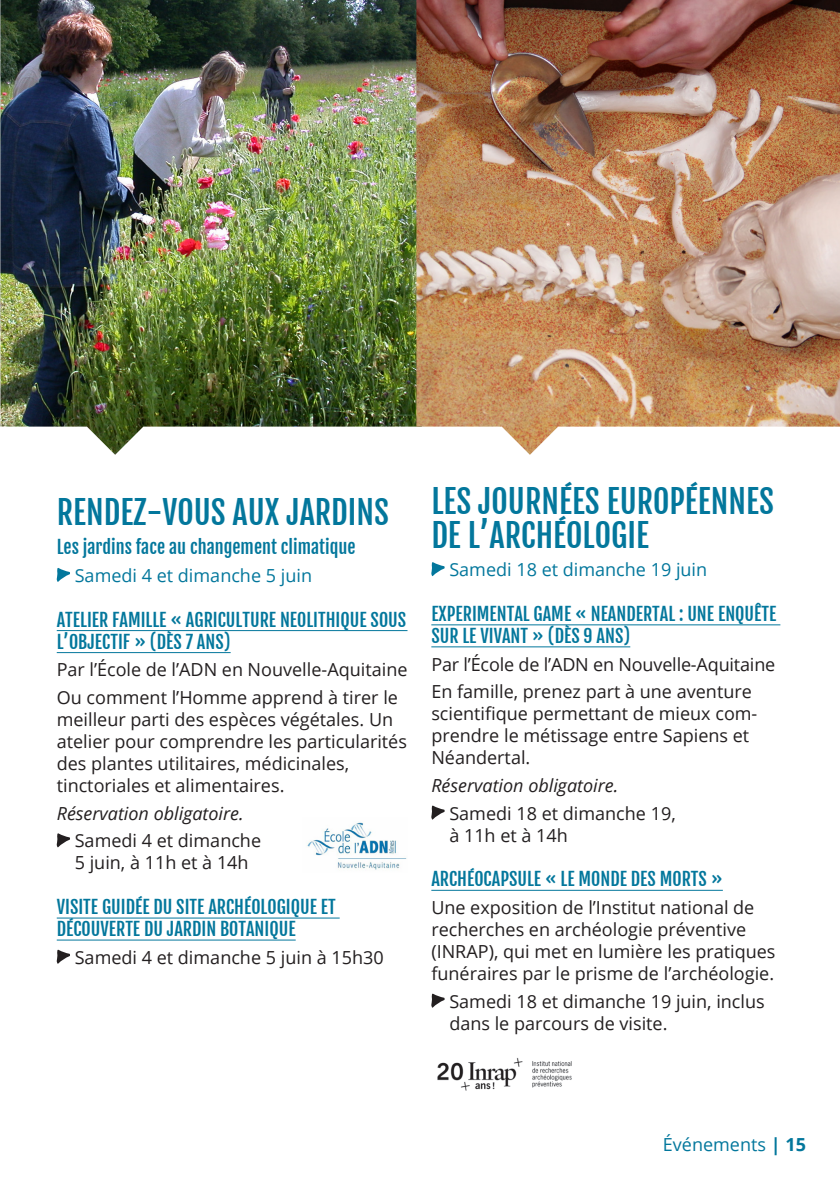
<style>
.page{position:relative;width:840px;height:1191px;background:#fff}
.page>*{position:absolute;margin:0;border:0;box-sizing:border-box;transform-origin:0 0}
.TITRE_1{font:32px/34px "Fjalla One";color:#03779c}
.Texte_courant_descri{font:18px/22px "Open Sans";color:#231f20}
.TITRE_SOULIGNE{font:18px/22px "Fjalla One";color:#03779c}
.Texte_courant_descri-2{font:18px "Open Sans";color:#03779c}
.Texte_courant_descri-3{font:italic 18px "Open Sans";color:#231f20}
.Titre_atelier{font:18px "Fjalla One";color:#03779c}
.s1{font-weight:700}
</style>
<div class="page">
<hr style="left:431px;top:624px;width:349px;height:1px;background:#03779c">
<hr style="left:431px;top:646px;width:199px;height:1px;background:#03779c">
<hr style="left:431px;top:890px;width:291px;height:1px;background:#03779c">
<svg style="left:431px;top:562px;width:13px;height:15px"></svg>
<svg style="left:431px;top:805px;width:13px;height:15px"></svg>
<svg style="left:431px;top:993px;width:13px;height:15px"></svg>
<img style="left:0;top:0;width:416px;height:455px">
<img style="left:416px;top:0;width:423px;height:455px">
<img style="left:437px;top:1058px;width:135px;height:33px">
<hr style="left:57px;top:630px;width:350px;height:1px;background:#03779c">
<hr style="left:57px;top:652px;width:173px;height:1px;background:#03779c">
<hr style="left:57px;top:917px;width:282px;height:1px;background:#03779c">
<hr style="left:57px;top:939px;width:238px;height:1px;background:#03779c">
<svg style="left:57px;top:568px;width:13px;height:14px"></svg>
<svg style="left:57px;top:833px;width:13px;height:15px"></svg>
<svg style="left:57px;top:949px;width:13px;height:15px"></svg>
<img style="left:307px;top:822px;width:100px;height:48px">
<p class="TITRE_1" style="left:57px;top:495px;width:333px">RENDEZ-VOUS AUX JARDINS</p>
<p class="Titre_atelier" style="left:57px;top:536px;width:300px">Les jardins face au changement climatique</p>
<p class="Texte_courant_descri-2" style="left:75px;top:563px;width:239px">Samedi 4 et dimanche 5 juin</p>
<p class="TITRE_SOULIGNE" style="left:57px;top:608px;width:351px">ATELIER FAMILLE « AGRICULTURE NEOLITHIQUE SOUS<br>L’OBJECTIF » (DÈS 7 ANS)</p>
<p class="Texte_courant_descri" style="left:57px;top:658px;width:352px">Par l’École de l’ADN en Nouvelle-Aquitaine</p>
<p class="Texte_courant_descri" style="left:57px;top:686px;width:351px">Ou comment l’Homme apprend à tirer le meilleur parti des espèces végétales. Un atelier pour comprendre les particularités des plantes utilitaires, médicinales, tinctoriales et alimentaires.</p>
<p class="Texte_courant_descri-3" style="left:57px;top:801px;width:188px">Réservation obligatoire.</p>
<p class="Texte_courant_descri" style="left:75px;top:829px;width:188px">Samedi 4 et dimanche<br>5 juin, à 11h et à 14h</p>
<p class="TITRE_SOULIGNE" style="left:57px;top:896px;width:280px">VISITE GUIDÉE DU SITE ARCHÉOLOGIQUE ET<br>DÉCOUVERTE DU JARDIN BOTANIQUE</p>
<p class="Texte_courant_descri" style="left:75px;top:945px;width:310px">Samedi 4 et dimanche 5 juin à 15h30</p>
<p class="TITRE_1" style="left:431px;top:485px;width:344px">LES JOURNÉES EUROPÉENNES<br>DE L’ARCHÉOLOGIE</p>
<p class="Texte_courant_descri-2" style="left:449px;top:557px;width:259px">Samedi 18 et dimanche 19 juin</p>
<p class="TITRE_SOULIGNE" style="left:431px;top:603px;width:346px">EXPERIMENTAL GAME « NEANDERTAL : UNE ENQUÊTE<br>SUR LE VIVANT » (DÈS 9 ANS)</p>
<p class="Texte_courant_descri" style="left:431px;top:652px;width:345px">Par l’École de l’ADN en Nouvelle-Aquitaine</p>
<p class="Texte_courant_descri" style="left:431px;top:680px;width:327px">En famille, prenez part à une aventure scientifique permettant de mieux com&shy;prendre le métissage entre Sapiens et<br>Néandertal.</p>
<p class="Texte_courant_descri-3" style="left:431px;top:773px;width:188px">Réservation obligatoire.</p>
<p class="Texte_courant_descri" style="left:449px;top:801px;width:228px">Samedi 18 et dimanche 19, à 11h et à 14h</p>
<p class="TITRE_SOULIGNE" style="left:431px;top:868px;width:293px">ARCHÉOCAPSULE « LE MONDE DES MORTS »</p>
<p class="Texte_courant_descri" style="left:431px;top:896px;width:345px">Une exposition de l’Institut national de recherches en archéologie préventive (INRAP), qui met en lumière les pratiques funéraires par le prisme de l’archéologie.</p>
<p class="Texte_courant_descri" style="left:449px;top:989px;width:317px">Samedi 18 et dimanche 19 juin, inclus dans le parcours de visite.</p>
<p class="Texte_courant_descri-2" style="left:662px;top:1132px;width:144px">Événements <span class="s1">| 15</span></p>
</div>
